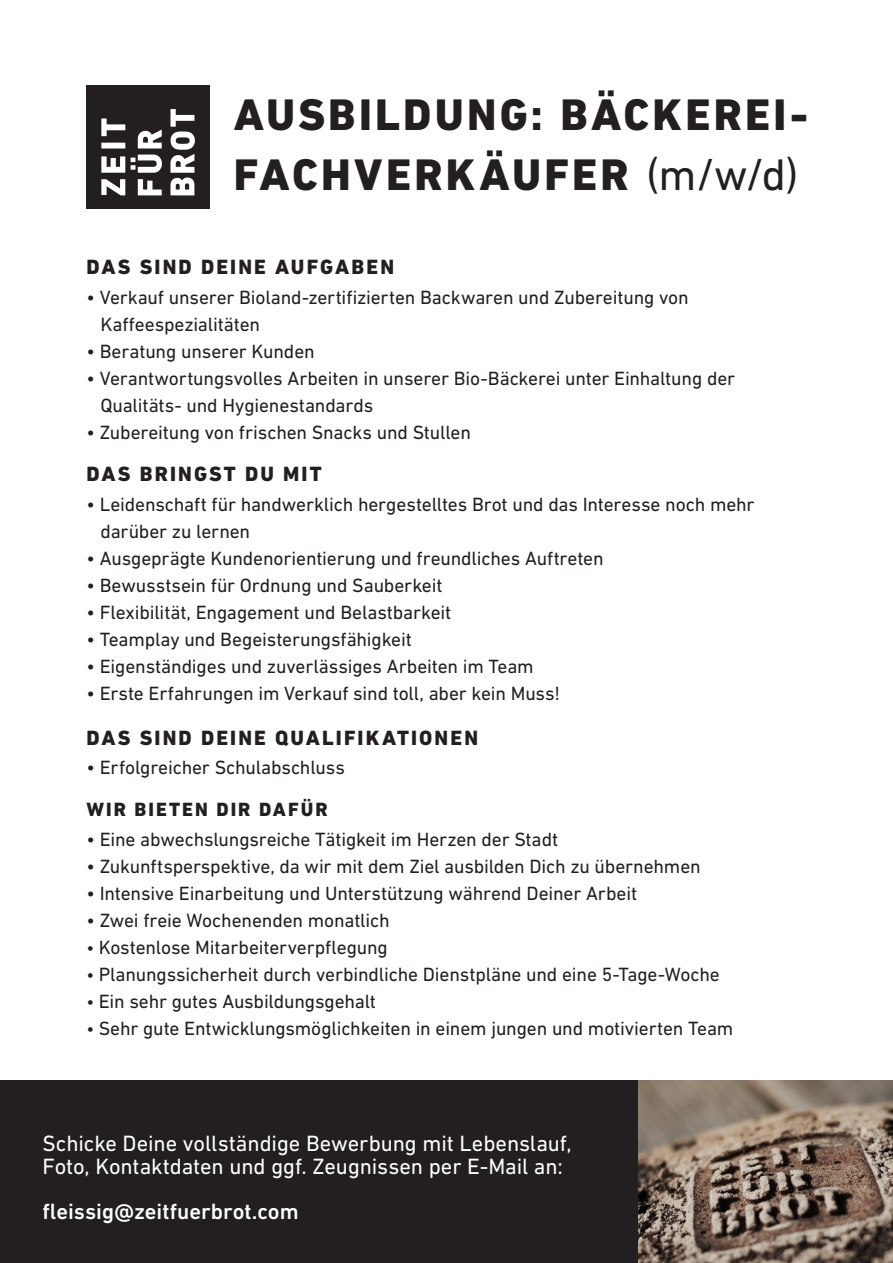
<style>
.page{position:relative;width:893px;height:1263px;background:#fff}
.page>*{position:absolute;margin:0;border:0;box-sizing:border-box;transform-origin:0 0}
.t1{font:800 45px/60px "DIN Next LT Pro";letter-spacing:.07em;color:#231f20}
.t2{font:22.5px "DIN Next LT Pro";letter-spacing:-.005em;color:#fff}
.t3{font:500 22.5px "DIN Next LT Pro";color:#fff}
.t4{font:800 21px "DIN Next LT Pro";letter-spacing:.1em;color:#231f20}
.t5{font:19.5px "DIN Next LT Pro";letter-spacing:-.01em;color:#231f20}
.t6{font:800 19.5px "DIN Next LT Pro";letter-spacing:.1em;color:#231f20}
.s1{font-weight:400}
.s2{font-size:18px}
</style>
<div class="page">
<div style="left:86px;top:85px;width:124px;height:123px;background:#231f20"></div>
<svg style="left:101px;top:179px;width:24px;height:16px"></svg>
<svg style="left:101px;top:156px;width:24px;height:17px"></svg>
<div style="left:101px;top:143px;width:24px;height:6px;background:#fff"></div>
<svg style="left:101px;top:118px;width:24px;height:18px"></svg>
<svg style="left:138px;top:179px;width:24px;height:16px"></svg>
<svg style="left:131px;top:155px;width:31px;height:18px"></svg>
<svg style="left:138px;top:130px;width:24px;height:18px"></svg>
<svg style="left:170px;top:109px;width:25px;height:86px"></svg>
<div style="left:0;top:1081px;width:771px;height:182px;background:#231f20"></div>
<img style="left:639px;top:1081px;width:254px;height:182px">
<p class="t1" style="left:234px;top:85px;width:576px">AUSBILDUNG: BÄCKEREI-<br>FACHVERKÄUFER <span class="s1">(m/w/d)</span></p>
<p class="t4" style="left:86px;top:255px;width:309px">DAS SIND DEINE AUFGABEN</p>
<p class="t5" style="left:86px;top:286px;width:604px">• Verkauf unserer Bioland-zertifizierten Backwaren und Zubereitung von</p>
<p class="t5" style="left:100px;top:313px;width:161px">Kaffeespezialitäten</p>
<p class="t5" style="left:86px;top:340px;width:230px">• Beratung unserer Kunden</p>
<p class="t5" style="left:86px;top:367px;width:650px">• Verantwortungsvolles Arbeiten in unserer Bio-Bäckerei unter Einhaltung der</p>
<p class="t5" style="left:100px;top:394px;width:274px">Qualitäts- und Hygienestandards</p>
<p class="t5" style="left:86px;top:421px;width:386px">• Zubereitung von frischen Snacks und Stullen</p>
<p class="t4" style="left:86px;top:462px;width:237px">DAS BRINGST DU MIT</p>
<p class="t5" style="left:86px;top:493px;width:670px">• Leidenschaft für handwerklich hergestelltes Brot und das Interesse noch mehr</p>
<p class="t5" style="left:100px;top:520px;width:151px">darüber zu lernen</p>
<p class="t5" style="left:86px;top:547px;width:519px">• Ausgeprägte Kundenorientierung und freundliches Auftreten</p>
<p class="t5" style="left:86px;top:574px;width:358px">• Bewusstsein für Ordnung und Sauberkeit</p>
<p class="t5" style="left:86px;top:601px;width:366px">• Flexibilität, Engagement und Belastbarkeit</p>
<p class="t5" style="left:86px;top:628px;width:327px">• Teamplay und Begeisterungsfähigkeit</p>
<p class="t5" style="left:86px;top:655px;width:449px">• Eigenständiges und zuverlässiges Arbeiten im Team</p>
<p class="t5" style="left:86px;top:682px;width:475px">• Erste Erfahrungen im Verkauf sind toll, aber kein Muss!</p>
<p class="t4" style="left:86px;top:726px;width:393px">DAS SIND DEINE QUALIFIKATIONEN</p>
<p class="t5" style="left:86px;top:756px;width:260px">• Erfolgreicher Schulabschluss</p>
<p class="t6" style="left:86px;top:798px;width:243px">WIR BIETEN DIR DAFÜR</p>
<p class="t5" style="left:86px;top:828px;width:473px">• Eine abwechslungsreiche Tätigkeit im Herzen der Stadt</p>
<p class="t5" style="left:86px;top:855px;width:616px">• Zukunftsperspektive, da wir mit dem Ziel ausbilden Dich zu übernehmen</p>
<p class="t5" style="left:86px;top:882px;width:552px">• Intensive Einarbeitung und Unterstützung während Deiner Arbeit</p>
<p class="t5" style="left:86px;top:909px;width:305px">• Zwei freie Wochenenden monatlich</p>
<p class="t5" style="left:86px;top:936px;width:303px"><span class="s2">•</span> Kostenlose Mitarbeiterverpflegung</p>
<p class="t5" style="left:86px;top:963px;width:635px"><span class="s2">•</span> Planungssicherheit durch verbindliche Dienstpläne und eine 5-Tage-Woche</p>
<p class="t5" style="left:86px;top:990px;width:291px"><span class="s2">•</span> Ein sehr gutes Ausbildungsgehalt</p>
<p class="t5" style="left:86px;top:1017px;width:648px"><span class="s2">•</span> Sehr gute Entwicklungsmöglichkeiten in einem jungen und motivierten Team</p>
<p class="t2" style="left:43px;top:1131px;width:531px">Schicke Deine vollständige Bewerbung mit Lebenslauf,</p>
<p class="t2" style="left:43px;top:1153px;width:522px">Foto, Kontaktdaten und ggf. Zeugnissen per E-Mail an:</p>
<p class="t3" style="left:43px;top:1198px;width:258px">fleissig@zeitfuerbrot.com</p>
</div>
